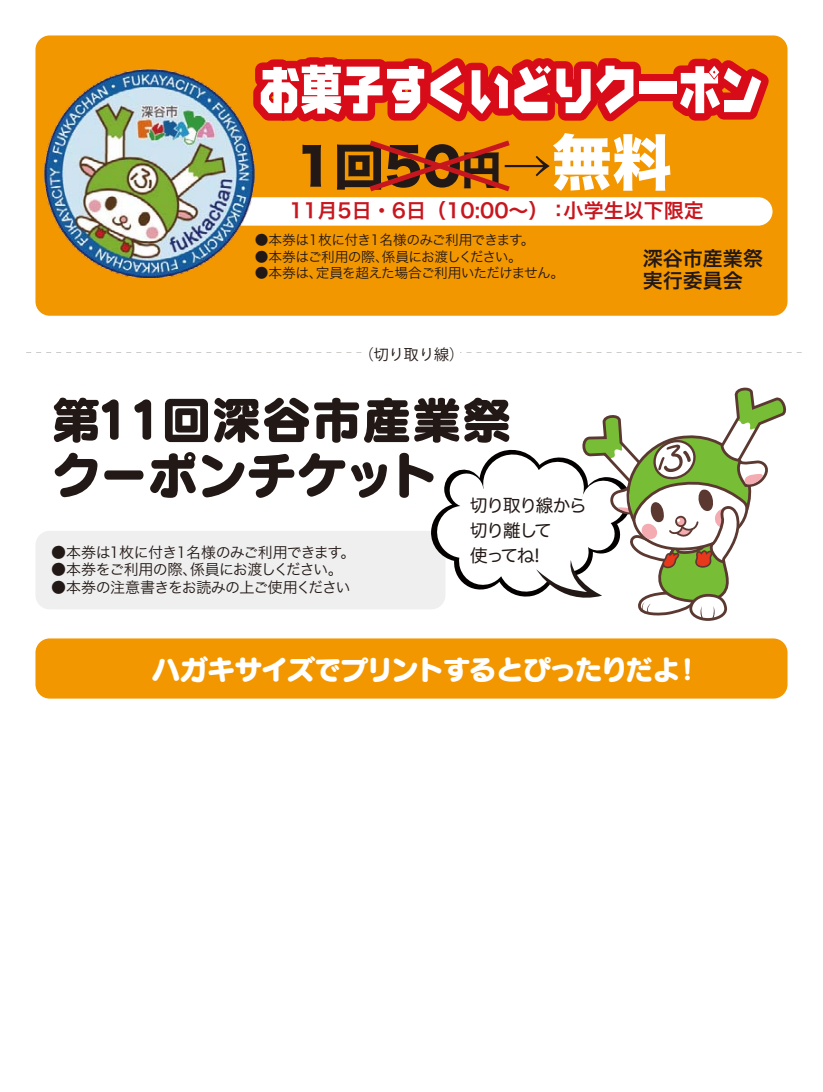
<style>
.page{position:relative;width:823px;height:1092px;background:#fff}
.page>*{position:absolute;margin:0;border:0;box-sizing:border-box;transform-origin:0 0}
.t1{font:50px/55px "Seurat Pro EB";color:#221815}
.t2{font:50px "Hira Kaku Std N W8";color:#221815}
.t3{font:27.5px "Seurat Pro EB";letter-spacing:-.04em;color:#fff}
.t4{font:20px "Hira Kaku Pro W6";color:#c8161e}
.t5{font:20px/22.5px "Hira Kaku Pro W6";color:#221815}
.t6{font:17.5px/25px "Hira Maru Pro N W4";letter-spacing:-.065em;color:#221815}
.t7{font:15px "Hira Kaku Pro W3";letter-spacing:-.045em;color:#221815}
.t8{font:15px "Koz Go Pro";color:#221815}
.t9{font:13.75px "Hira Kaku Pro W3";letter-spacing:-.05em;color:#221815}
.s1{font-size:40px}
.s2{font-size:60px;color:#fff}
</style>
<div class="page">
<div style="left:35px;top:35px;width:752px;height:281px;background:#f39700;border-radius:14px"></div>
<div style="left:631px;top:74px;width:52px;height:27px;border:15px solid #d80c18"></div>
<div style="left:638px;top:81px;width:38px;height:13px;background:#fff"></div>
<svg style="left:661px;top:35px;width:118px;height:86px"></svg>
<div style="left:205px;top:197px;width:567px;height:29px;background:#fff;border-radius:14px"></div>
<div style="left:35px;top:638px;width:752px;height:60px;background:#f39700;border-radius:14px"></div>
<div style="left:35px;top:531px;width:410px;height:78px;background:#efefef;border-radius:14px"></div>
<svg style="left:256px;top:57px;width:392px;height:135px"></svg>
<img style="left:44px;top:66px;width:218px;height:213px">
<svg style="left:431px;top:387px;width:356px;height:234px"></svg>
<h1 class="t2" style="left:295px;top:139px;width:377px">1回50<span class="s1">円</span>→<span class="s2">無料</span></h1>
<h3 class="t4" style="left:289px;top:192px;width:416px">11月5日・6日（10:00～）：小学生以下限定</h3>
<p class="t9" style="left:255px;top:228px;width:281px">●本券は1枚に付き1名様のみご利用できます。</p>
<p class="t9" style="left:255px;top:244px;width:268px">●本券はご利用の際、係員にお渡しください。</p>
<p class="t9" style="left:255px;top:260px;width:310px">●本券は、定員を超えた場合ご利用いただけません。</p>
<p class="t8" style="left:359px;top:344px;width:106px">（切り取り線）</p>
<h1 class="t1" style="left:51px;top:390px;width:461px">第11回深谷市産業祭クーポンチケット</h1>
<p class="t6" style="left:470px;top:492px;width:118px">切り取り線から切り離して<br>使ってね!</p>
<p class="t7" style="left:51px;top:539px;width:306px">●本券は1枚に付き1名様のみご利用できます。</p>
<p class="t7" style="left:51px;top:556px;width:293px">●本券をご利用の際、係員にお渡しください。</p>
<p class="t7" style="left:51px;top:574px;width:301px">●本券の注意書きをお読みの上ご使用ください</p>
<h3 class="t5" style="left:642px;top:246px;width:121px">深谷市産業祭実行委員会</h3>
<h2 class="t3" style="left:152px;top:650px;width:550px">ハガキサイズでプリントするとぴったりだよ！</h2>
</div>
